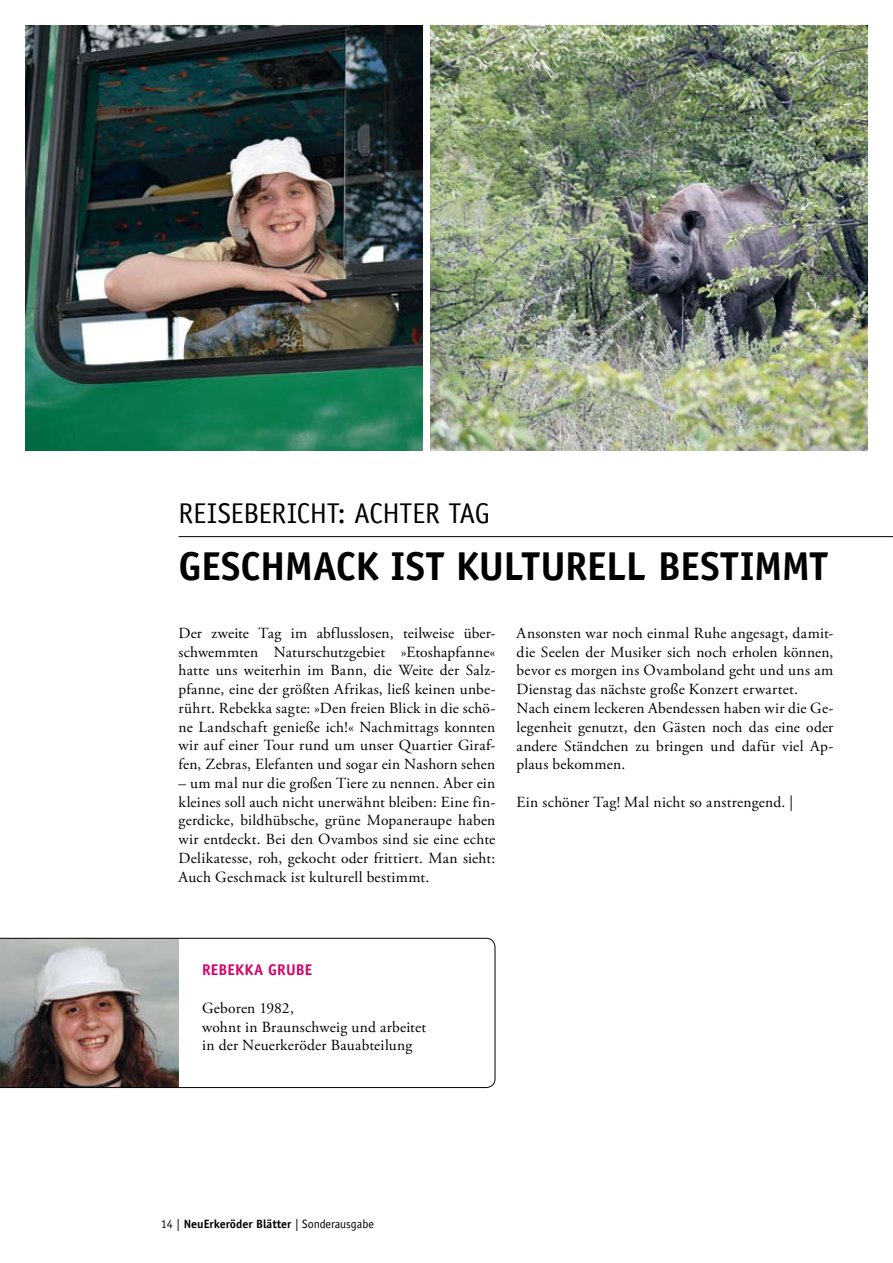
<style>
.page{position:relative;width:893px;height:1263px;background:#fff}
.page>*{position:absolute;margin:0;border:0;box-sizing:border-box;transform-origin:0 0}
.t1{font:700 40.2px "Officina Sans";letter-spacing:-.01em;color:#000}
.t2{font:28.5px "Officina Sans";letter-spacing:-.01em;color:#000}
.t3{font:15.45px/18.8px "Adobe Garamond Pro";letter-spacing:.015em;color:#000;text-align:justify}
.t4{font:700 15.45px "Officina Sans";letter-spacing:.01em;color:#d4006b}
.t5{font:700 12px "Officina Sans";color:#000}
.s1{font-weight:400}
</style>
<div class="page">
<hr style="left:179px;top:536px;width:714px;height:1px;background:#000">
<img style="left:26px;top:26px;width:396px;height:424px">
<img style="left:431px;top:26px;width:436px;height:425px">
<svg style="left:0;top:938px;width:495px;height:150px"></svg>
<h2 class="t2" style="left:179px;top:496px;width:313px">REISEBERICHT: ACHTER TAG</h2>
<h1 class="t1" style="left:179px;top:541px;width:601px">GESCHMACK IST KULTURELL BESTIMMT</h1>
<p class="t3" style="left:179px;top:624px;width:318px">Der zweite Tag im abflusslosen, teilweise über&shy;schwemmten Naturschutzgebiet »Etoshapfanne« hatte uns weiterhin im Bann, die Weite der Salz&shy;pfanne, eine der größten Afrikas, ließ keinen unbe&shy;rührt. Rebekka sagte: »Den freien Blick in die schö&shy;ne Landschaft genieße ich!« Nachmittags konnten wir auf einer Tour rund um unser Quartier Giraf&shy;fen, Zebras, Elefanten und sogar ein Nashorn sehen</p>
<p class="t3" style="left:179px;top:774px;width:318px">– um mal nur die großen Tiere zu nennen. Aber ein kleines soll auch nicht unerwähnt bleiben: Eine fin&shy;gerdicke, bildhübsche, grüne Mopaneraupe haben wir entdeckt. Bei den Ovambos sind sie eine echte Delikatesse, roh, gekocht oder frittiert. Man sieht:<br>Auch Geschmack ist kulturell bestimmt.</p>
<p class="t3" style="left:517px;top:624px;width:318px;text-align:left">Ansonsten war noch einmal Ruhe angesagt, damit&shy;die Seelen der Musiker sich noch erholen können, bevor es morgen ins Ovamboland geht und uns am Dienstag das nächste große Konzert erwartet.<br>Nach einem leckeren Abendessen haben wir die Ge&shy;legenheit genutzt, den Gästen noch das eine oder andere Ständchen zu bringen und dafür viel Ap&shy;plaus bekommen.</p>
<p class="t3" style="left:517px;top:793px;width:278px">Ein schöner Tag! Mal nicht so anstrengend. |</p>
<p class="t4" style="left:202px;top:960px;width:43px">REBEKKA</p>
<p class="t4" style="left:268px;top:960px;width:46px">GRUBE</p>
<p class="t3" style="left:202px;top:999px;width:226px;text-align:left">Geboren 1982,<br>wohnt in Braunschweig und arbeitet in der Neuerkeröder Bauabteilung</p>
<p class="t5" style="left:161px;top:1216px;width:215px"><span class="s1">14 |</span> N EUERKERÖDER BLÄTTER <span class="s1">| SONDERAUSGABE</span></p>
</div>
